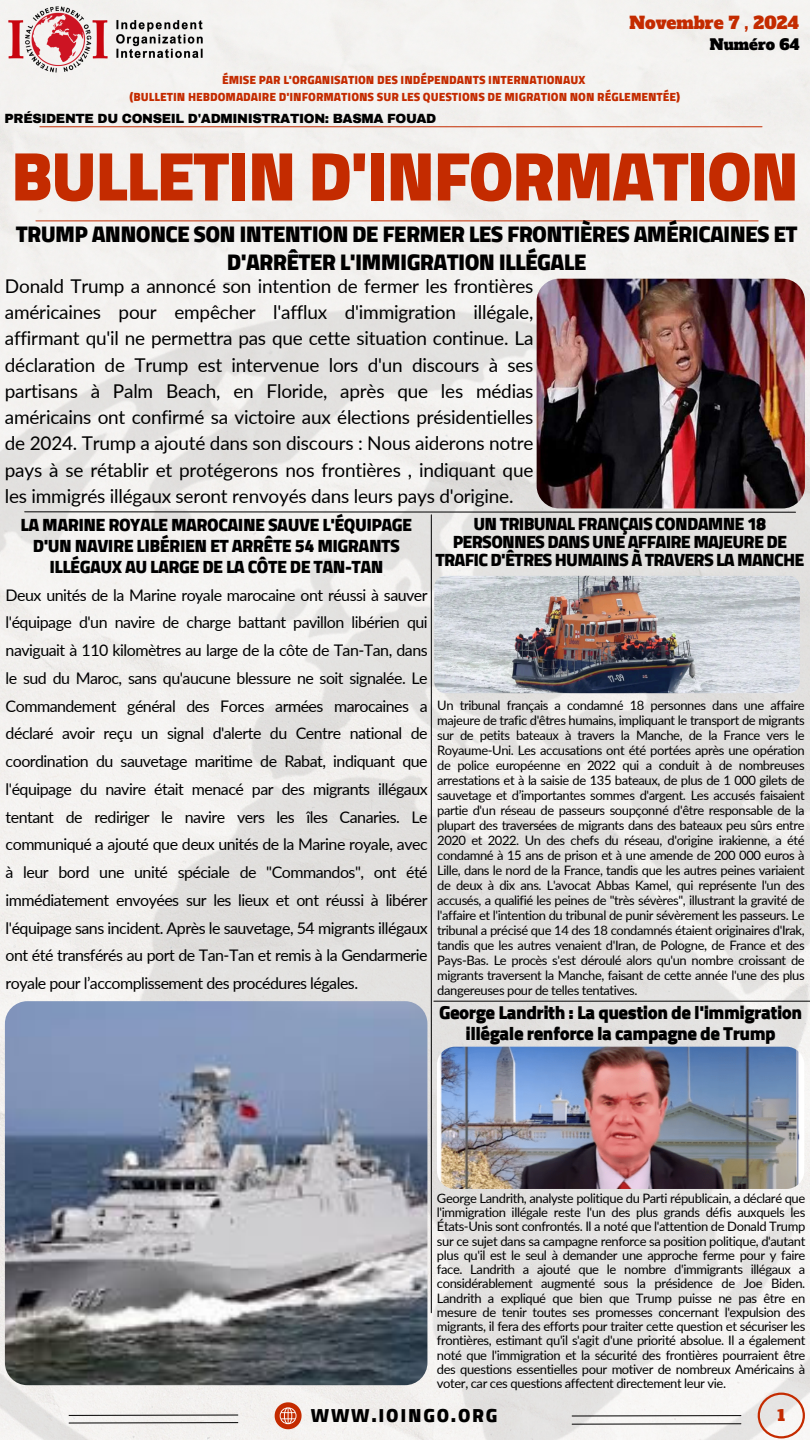
<style>
.page{position:relative;width:810px;height:1440px;background:#fff}
.page>*{position:absolute;margin:0;border:0;box-sizing:border-box;transform-origin:0 0}
.t1{font:900 70px "Cairo";letter-spacing:-.03em;color:#c42b00}
.t2{font:900 23px/27.8px "Cairo";letter-spacing:-.03em;color:#000;text-align:center}
.t3{font:900 19.2px "Cairo";letter-spacing:.09em;color:#000}
.t4{font:19px/26.2px "Lato";letter-spacing:-.01em;color:#000;text-align:justify}
.t5{font:900 19px/21px "Cairo";letter-spacing:-.03em;color:#000;text-align:center}
.t6{font:900 18px/21px "Cairo";letter-spacing:-.03em;color:#000;text-align:center}
.t7{font:16.7px "Alfa Slab One";color:#c42b00}
.t8{font:16px/27.8px "Lato";letter-spacing:-.03em;color:#000;text-align:justify}
.t9{font:15px "Alfa Slab One";color:#c42b00}
.t10{font:14.7px "Alfa Slab One";color:#000}
.t11{font:13px/15px "Lato";letter-spacing:-.03em;color:#000;text-align:justify}
.t12{font:900 13px "Archivo";letter-spacing:-.03em;color:#000}
.t13{font:900 12px "Cairo";color:#c42b00}
</style>
<div class="page">
<div style="left:0;top:0;width:810px;height:283px;background:#f3f1ef"></div>
<img style="left:0;top:283px;width:810px;height:1157px">
<svg style="left:24px;top:511px;width:772px;height:2px;background:#737272"></svg>
<hr style="left:431px;top:515px;width:1px;height:798px;background:#000">
<img style="left:434px;top:576px;width:366px;height:117px;border-radius:11px">
<img style="left:437px;top:1047px;width:367px;height:142px;border-radius:18px">
<hr style="left:434px;top:1001px;width:376px;height:1px;background:#000">
<svg style="left:68px;top:1414px;width:171px;height:2px"></svg>
<svg style="left:275px;top:1402px;width:27px;height:27px"></svg>
<svg style="left:68px;top:1422px;width:171px;height:2px"></svg>
<svg style="left:571px;top:1415px;width:171px;height:2px"></svg>
<svg style="left:571px;top:1423px;width:171px;height:2px"></svg>
<svg style="left:758px;top:1393px;width:47px;height:45px"></svg>
<hr style="left:40px;top:126px;width:722px;height:1px;background:#c42b00">
<hr style="left:36px;top:221px;width:722px;height:1px;background:#c42b00">
<img style="left:0;top:0;width:212px;height:77px">
<img style="left:5px;top:1001px;width:422px;height:384px;border-radius:23px">
<img style="left:537px;top:279px;width:268px;height:229px;border-radius:22px">
<p class="t7" style="left:629px;top:11px;width:171px">Novembre 7 , 2024</p>
<p class="t10" style="left:710px;top:35px;width:91px">Numéro 64</p>
<p class="t13" style="left:222px;top:73px;width:365px">ÉMISE PAR L'ORGANISATION DES INDÉPENDANTS INTERNATIONAUX</p>
<p class="t13" style="left:130px;top:90px;width:552px">(BULLETIN HEBDOMADAIRE D'INFORMATIONS SUR LES QUESTIONS DE MIGRATION NON RÉGLEMENTÉE)</p>
<h4 class="t12" style="left:5px;top:112px;width:433px">PRÉSIDENTE DU CONSEIL D'ADMINISTRATION: BASMA FOUAD</h4>
<p class="t1" style="left:11px;top:135px;width:790px">BULLETIN D'INFORMATION</p>
<h2 class="t2" style="left:16px;top:220px;width:783px">TRUMP ANNONCE SON INTENTION DE FERMER LES FRONTIÈRES AMÉRICAINES ET<br>D'ARRÊTER L'IMMIGRATION ILLÉGALE</h2>
<h6 class="t4" style="left:5px;top:272px;width:530px">Donald Trump a annoncé son intention de fermer les frontières américaines pour empêcher l'afflux d'immigration illégale, affirmant qu'il ne permettra pas que cette situation continue. La déclaration de Trump est intervenue lors d'un discours à ses partisans à Palm Beach, en Floride, après que les médias américains ont confirmé sa victoire aux élections présidentielles de 2024. Trump a ajouté dans son discours : Nous aiderons notre pays à se rétablir et protégerons nos frontières , indiquant que les immigrés illégaux seront renvoyés dans leurs pays d'origine.</h6>
<h1 class="t6" style="left:21px;top:514px;width:393px">LA MARINE ROYALE MAROCAINE SAUVE L'ÉQUIPAGE<br>D'UN NAVIRE LIBÉRIEN ET ARRÊTE 54 MIGRANTS<br>ILLÉGAUX AU LARGE DE LA CÔTE DE TAN-TAN</h1>
<h3 class="t8" style="left:6px;top:581px;width:424px">Deux unités de la Marine royale marocaine ont réussi à sauver l'équipage d'un navire de charge battant pavillon libérien qui naviguait à 110 kilomètres au large de la côte de Tan-Tan, dans le sud du Maroc, sans qu'aucune blessure ne soit signalée. Le Commandement général des Forces armées marocaines a déclaré avoir reçu un signal d'alerte du Centre national de coordination du sauvetage maritime de Rabat, indiquant que l'équipage du navire était menacé par des migrants illégaux tentant de rediriger le navire vers les îles Canaries. Le communiqué a ajouté que deux unités de la Marine royale, avec à leur bord une unité spéciale de "Commandos", ont été immédiatement envoyées sur les lieux et ont réussi à libérer l'équipage sans incident. Après le sauvetage, 54 migrants illégaux ont été transférés au port de Tan-Tan et remis à la Gendarmerie royale pour l’accomplissement des procédures légales.</h3>
<h3 class="t6" style="left:435px;top:514px;width:371px;line-height:18px">UN TRIBUNAL FRANÇAIS CONDAMNE 18<br>PERSONNES DANS UNE AFFAIRE MAJEURE DE<br>TRAFIC D'ÊTRES HUMAINS À TRAVERS LA MANCHE</h3>
<p class="t11" style="left:437px;top:697px;width:369px">Un tribunal français a condamné 18 personnes dans une affaire majeure de trafic d'êtres humains, impliquant le transport de migrants sur de petits bateaux à travers la Manche, de la France vers le Royaume-Uni. Les accusations ont été portées après une opération de police européenne en 2022 qui a conduit à de nombreuses arrestations et à la saisie de 135 bateaux, de plus de 1 000 gilets de sauvetage et d’importantes sommes d'argent. Les accusés faisaient partie d'un réseau de passeurs soupçonné d'être responsable de la plupart des traversées de migrants dans des bateaux peu sûrs entre 2020 et 2022. Un des chefs du réseau, d'origine irakienne, a été condamné à 15 ans de prison et à une amende de 200 000 euros à Lille, dans le nord de la France, tandis que les autres peines variaient de deux à dix ans. L'avocat Abbas Kamel, qui représente l'un des accusés, a qualifié les peines de "très sévères", illustrant la gravité de l'affaire et l'intention du tribunal de punir sévèrement les passeurs. Le tribunal a précisé que 14 des 18 condamnés étaient originaires d'Irak, tandis que les autres venaient d'Iran, de Pologne, de France et des Pays-Bas. Le procès s'est déroulé alors qu'un nombre croissant de migrants traversent la Manche, faisant de cette année l'une des plus dangereuses pour de telles tentatives.</p>
<p class="t5" style="left:439px;top:1002px;width:365px">George Landrith : La question de l'immigration illégale renforce la campagne de Trump</p>
<p class="t11" style="left:437px;top:1191px;width:370px;line-height:14.2px">George Landrith, analyste politique du Parti républicain, a déclaré que l'immigration illégale reste l'un des plus grands défis auxquels les États-Unis sont confrontés. Il a noté que l'attention de Donald Trump sur ce sujet dans sa campagne renforce sa position politique, d'autant plus qu'il est le seul à demander une approche ferme pour y faire face. Landrith a ajouté que le nombre d'immigrants illégaux a considérablement augmenté sous la présidence de Joe Biden.<br>Landrith a expliqué que bien que Trump puisse ne pas être en mesure de tenir toutes ses promesses concernant l'expulsion des migrants, il fera des efforts pour traiter cette question et sécuriser les frontières, estimant qu'il s'agit d'une priorité absolue. Il a également noté que l'immigration et la sécurité des frontières pourraient être des questions essentielles pour motiver de nombreux Américains à voter, car ces questions affectent directement leur vie.</p>
<p class="t3" style="left:311px;top:1404px;width:188px">WWW.IOINGO.ORG</p>
<p class="t9" style="left:777px;top:1406px;width:9px">1</p>
</div>
